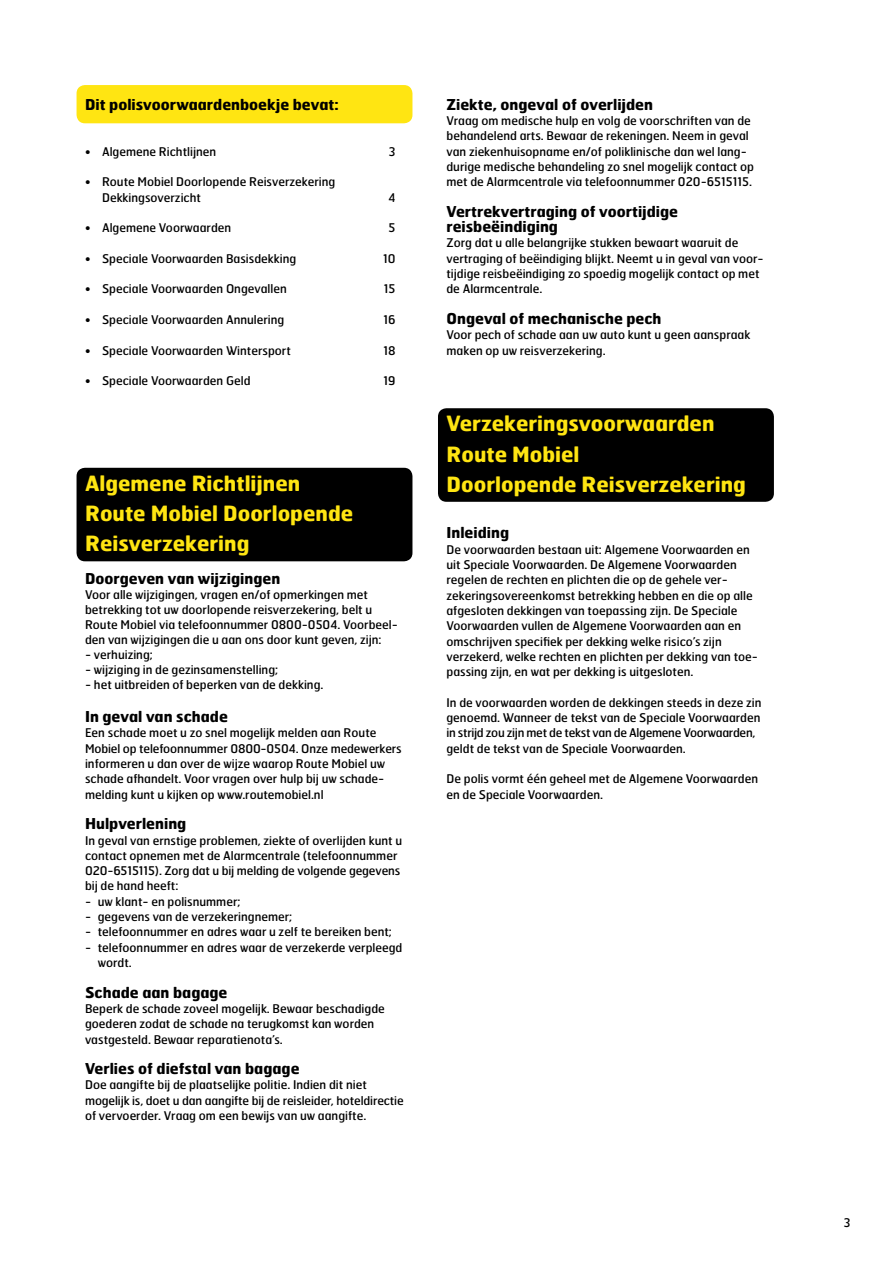
<style>
.page{position:relative;width:893px;height:1263px;background:#fff}
.page>*{position:absolute;margin:0;border:0;box-sizing:border-box;transform-origin:0 0}
.t1{font:700 21px/30px "Hermes";color:#ffe512}
.t2{font:700 15px/15.3px "Hermes";color:#000}
.t3{font:12px/15.3px "Hermes";color:#000}
</style>
<div class="page">
<div style="left:77px;top:468px;width:335px;height:93px;background:#000;border-radius:9px"></div>
<div style="left:438px;top:408px;width:336px;height:94px;background:#000;border-radius:9px"></div>
<div style="left:77px;top:85px;width:335px;height:38px;background:#ffe512;border-radius:9px"></div>
<p class="t2" style="left:85px;top:96px;width:255px">Dit polisvoorwaardenboekje bevat:</p>
<p class="t3" style="left:85px;top:143px;width:133px">• Algemene Richtlijnen</p>
<p class="t3" style="left:389px;top:143px;width:8px">3</p>
<p class="t3" style="left:102px;top:174px;width:235px;text-indent:-17px">• Route Mobiel Doorlopende Reisverzekering<br>Dekkingsoverzicht</p>
<p class="t3" style="left:388px;top:189px;width:9px">4</p>
<p class="t3" style="left:85px;top:220px;width:148px">• Algemene Voorwaarden</p>
<p class="t3" style="left:389px;top:220px;width:8px">5</p>
<p class="t3" style="left:85px;top:250px;width:213px">• Speciale Voorwaarden Basisdekking</p>
<p class="t3" style="left:383px;top:250px;width:14px">10</p>
<p class="t3" style="left:85px;top:281px;width:203px">• Speciale Voorwaarden Ongevallen</p>
<p class="t3" style="left:384px;top:281px;width:13px">15</p>
<p class="t3" style="left:85px;top:312px;width:201px">• Speciale Voorwaarden Annulering</p>
<p class="t3" style="left:383px;top:312px;width:14px">16</p>
<p class="t3" style="left:85px;top:342px;width:207px">• Speciale Voorwaarden Wintersport</p>
<p class="t3" style="left:383px;top:342px;width:14px">18</p>
<p class="t3" style="left:85px;top:373px;width:167px">• Speciale Voorwaarden Geld</p>
<p class="t3" style="left:383px;top:373px;width:14px">19</p>
<h1 class="t1" style="left:85px;top:467px;width:270px">Algemene Richtlijnen<br>Route Mobiel Doorlopende<br>Reisverzekering</h1>
<p class="t2" style="left:85px;top:571px;width:197px">Doorgeven van wijzigingen</p>
<p class="t3" style="left:85px;top:587px;width:314px">Voor alle wijzigingen, vragen en/of opmerkingen met betrekking tot uw doorlopende reisverzekering, belt u Route Mobiel via telefoonnummer 0800-0504. Voorbeel&shy;den van wijzigingen die u aan ons door kunt geven, zijn:</p>
<p class="t3" style="left:85px;top:647px;width:69px">- verhuizing;</p>
<p class="t3" style="left:85px;top:662px;width:195px">- wijziging in de gezinsamenstelling;</p>
<p class="t3" style="left:85px;top:677px;width:240px">- het uitbreiden of beperken van de dekking.</p>
<p class="t2" style="left:85px;top:708px;width:144px">In geval van schade</p>
<p class="t3" style="left:85px;top:725px;width:318px">Een schade moet u zo snel mogelijk melden aan Route Mobiel op telefoonnummer 0800-0504. Onze medewerkers informeren u dan over de wijze waarop Route Mobiel uw schade afhandelt. Voor vragen over hulp bij uw schade&shy;melding kunt u kijken op www.routemobiel.nl</p>
<p class="t2" style="left:85px;top:815px;width:103px">Hulpverlening</p>
<p class="t3" style="left:85px;top:832px;width:319px">In geval van ernstige problemen, ziekte of overlijden kunt u contact opnemen met de Alarmcentrale (telefoonnummer 020-6515115). Zorg dat u bij melding de volgende gegevens bij de hand heeft:</p>
<p class="t3" style="left:85px;top:893px;width:157px">- uw klant- en polisnummer;</p>
<p class="t3" style="left:85px;top:909px;width:209px">- gegevens van de verzekeringnemer;</p>
<p class="t3" style="left:85px;top:924px;width:308px">- telefoonnummer en adres waar u zelf te bereiken bent;</p>
<p class="t3" style="left:98px;top:939px;width:306px;text-indent:-13px">- telefoonnummer en adres waar de verzekerde verpleegd wordt.</p>
<p class="t2" style="left:85px;top:984px;width:144px">Schade aan bagage</p>
<p class="t3" style="left:85px;top:1000px;width:301px">Beperk de schade zoveel mogelijk. Bewaar beschadigde goederen zodat de schade na terugkomst kan worden vastgesteld. Bewaar reparatienota’s.</p>
<p class="t2" style="left:85px;top:1060px;width:216px">Verlies of diefstal van bagage</p>
<p class="t3" style="left:85px;top:1077px;width:320px">Doe aangifte bij de plaatselijke politie. Indien dit niet mogelijk is, doet u dan aangifte bij de reisleider, hoteldirectie of vervoerder. Vraag om een bewijs van uw aangifte.</p>
<p class="t2" style="left:446px;top:96px;width:208px">Ziekte, ongeval of overlijden</p>
<p class="t3" style="left:446px;top:113px;width:309px">Vraag om medische hulp en volg de voorschriften van de behandelend arts. Bewaar de rekeningen. Neem in geval van ziekenhuisopname en/of poliklinische dan wel lang&shy;durige medische behandeling zo snel mogelijk contact op met de Alarmcentrale via telefoonnummer 020-6515115.</p>
<p class="t2" style="left:446px;top:203px;width:233px">Vertrekvertraging of voortijdige reisbeëindiging</p>
<p class="t3" style="left:446px;top:235px;width:319px">Zorg dat u alle belangrijke stukken bewaart waaruit de vertraging of beëindiging blijkt. Neemt u in geval van voor&shy;tijdige reisbeëindiging zo spoedig mogelijk contact op met de Alarmcentrale.</p>
<p class="t2" style="left:446px;top:310px;width:216px">Ongeval of mechanische pech</p>
<p class="t3" style="left:446px;top:327px;width:305px">Voor pech of schade aan uw auto kunt u geen aanspraak maken op uw reisverzekering.</p>
<h1 class="t1" style="left:446px;top:407px;width:301px;line-height:30.6px">Verzekeringsvoorwaarden<br>Route Mobiel<br>Doorlopende Reisverzekering</h1>
<p class="t2" style="left:446px;top:525px;width:64px">Inleiding</p>
<p class="t3" style="left:446px;top:541px;width:313px">De voorwaarden bestaan uit: Algemene Voorwaarden en uit Speciale Voorwaarden. De Algemene Voorwaarden regelen de rechten en plichten die op de gehele ver&shy;zekeringsovereenkomst betrekking hebben en die op alle afgesloten dekkingen van toepassing zijn. De Speciale Voorwaarden vullen de Algemene Voorwaarden aan en omschrijven specifiek per dekking welke risico’s zijn verzekerd, welke rechten en plichten per dekking van toe&shy;passing zijn, en wat per dekking is uitgesloten.</p>
<p class="t3" style="left:446px;top:694px;width:316px">In de voorwaarden worden de dekkingen steeds in deze zin genoemd. Wanneer de tekst van de Speciale Voorwaarden in strijd zou zijn met de tekst van de Algemene Voorwaarden, geldt de tekst van de Speciale Voorwaarden.</p>
<p class="t3" style="left:446px;top:771px;width:313px">De polis vormt één geheel met de Algemene Voorwaarden en de Speciale Voorwaarden.</p>
<p class="t3" style="left:844px;top:1215px;width:8px">3</p>
</div>
